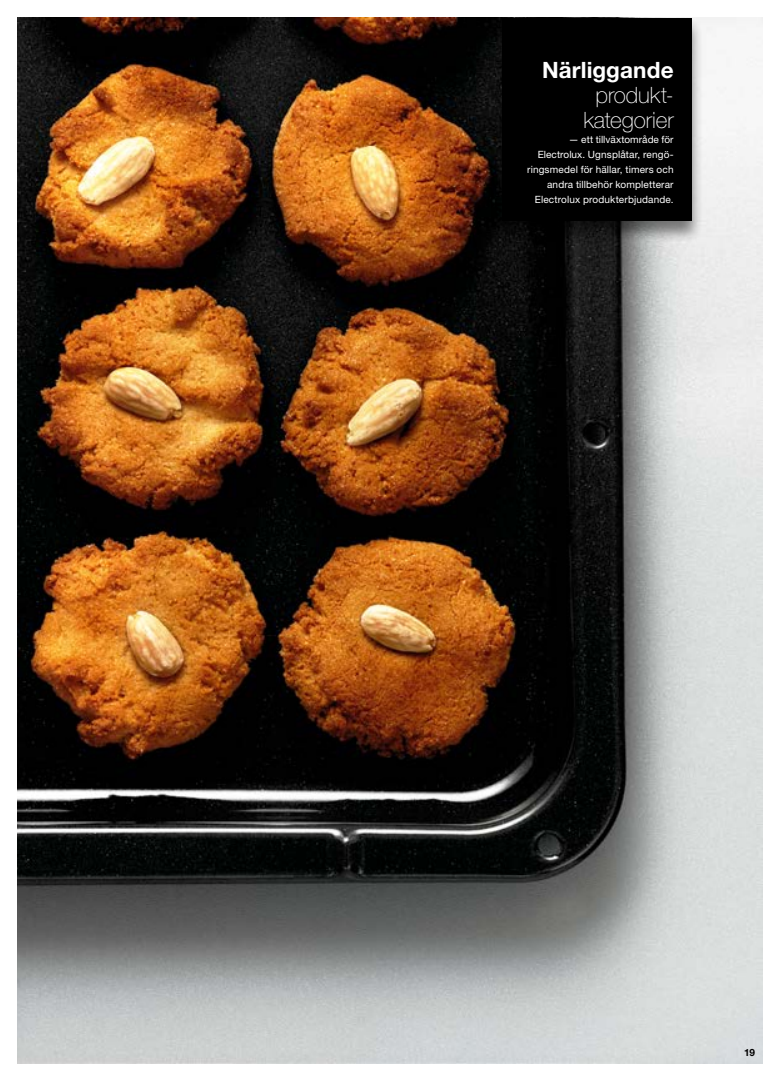
<style>
.page{position:relative;width:780px;height:1081px;background:#fff}
.page>*{position:absolute;margin:0;border:0;box-sizing:border-box;transform-origin:0 0}
.t1{font:100 22.5px/25px "Helvetica Neue LT Std";color:#fff;text-align:center}
.t2{font:700 22.5px "Helvetica Neue LT Std";letter-spacing:.005em;color:#fff}
.t3{font:10px/15px "Helvetica Neue LT Std";letter-spacing:.01em;color:#fff;text-align:right}
.t4{font:700 10px "Helvetica Neue LT Std";color:#000}
</style>
<div class="page">
<img style="left:18px;top:18px;width:744px;height:1045px">
<div style="left:490px;top:17px;width:213px;height:226px;background:#000;opacity:.5"></div>
<div style="left:502px;top:18px;width:189px;height:202px;background:#000"></div>
<h1 class="t2" style="left:542px;top:56px;width:133px">Närliggande</h1>
<h1 class="t1" style="left:583px;top:82px;width:92px">produkt&shy;kategorier</h1>
<p class="t3" style="left:527px;top:131px;width:148px">— ett tillväxtområde för<br>Electrolux. Ugnsplåtar, rengö&shy;ringsmedel för hällar, timers och andra tillbehör kompletterar<br>Electrolux produkterbjudande.</p>
<p class="t4" style="left:744px;top:1046px;width:12px">19</p>
</div>
